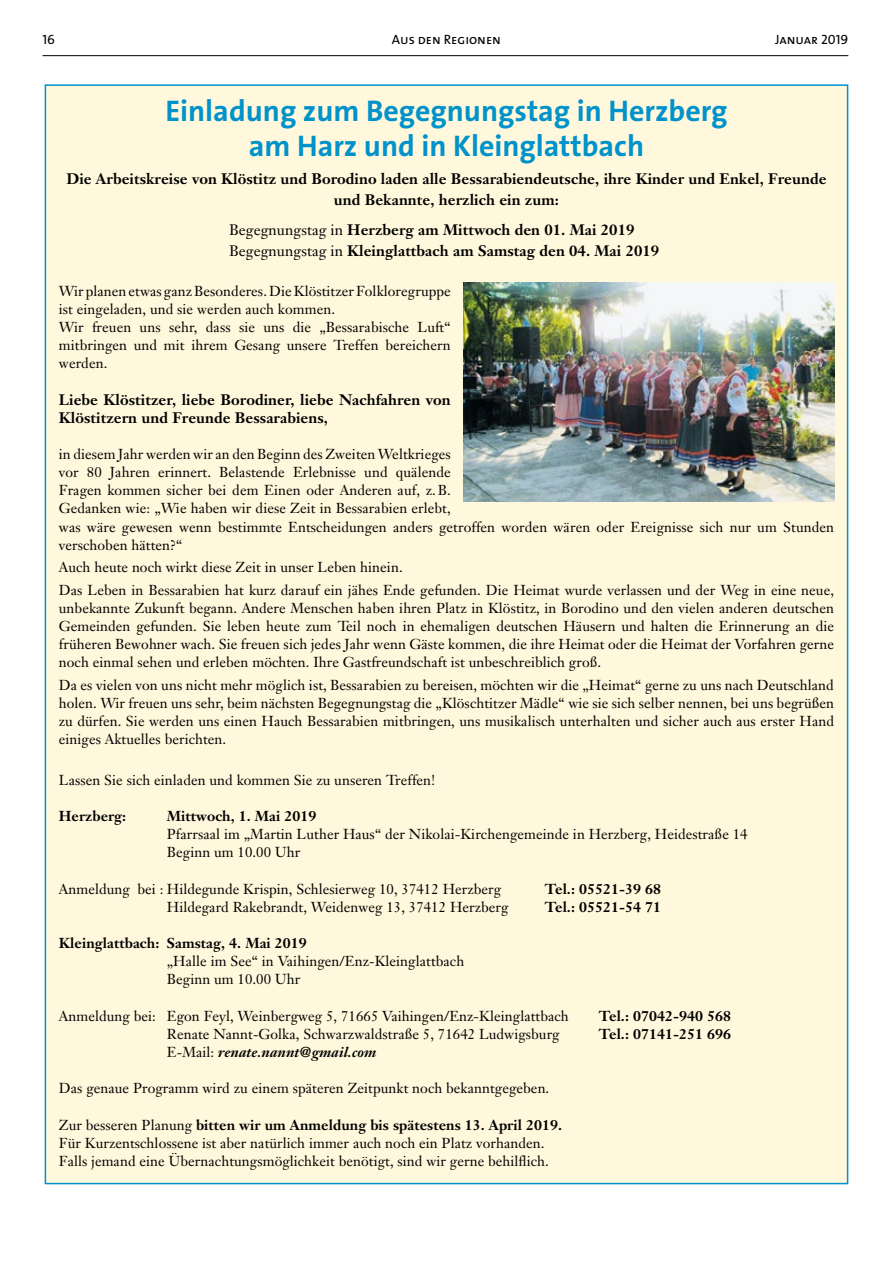
<style>
.page{position:relative;width:893px;height:1263px;background:#fff}
.page>*{position:absolute;margin:0;border:0;box-sizing:border-box;transform-origin:0 0}
.t1{font:700 30px/34.7px "The Sans B7";color:#0092ca;text-align:center}
.t2{font:700 15px/21.1px "Janson Text";letter-spacing:.005em;color:#000}
.t3{font:14.25px/18.1px "Janson Text";letter-spacing:.005em;color:#000}
.t4{font:700 14.25px "Janson Text";letter-spacing:.005em;color:#000}
.t5{font:italic 700 14.25px "Janson Text";letter-spacing:.005em;color:#000}
.t6{font:13.5px "The Sans Caps";color:#000}
.s1{font-weight:400}
.s2{font-weight:400;font-style:normal}
.s3{font-weight:700}
</style>
<div class="page">
<hr style="left:43px;top:55px;width:805px;height:1px;background:#000">
<div style="left:45px;top:85px;width:803px;height:1098px;background:#fff8dc"></div>
<img style="left:463px;top:282px;width:371px;height:220px">
<p class="t6" style="left:43px;top:28px;width:14px">16</p>
<p class="t6" style="left:392px;top:28px;width:111px">Aus den Regionen</p>
<p class="t6" style="left:775px;top:28px;width:75px">Januar 2019</p>
<h1 class="t1" style="left:165px;top:95px;width:564px">Einladung zum Begegnungstag in Herzberg am Harz und in Kleinglattbach</h1>
<p class="t2" style="left:66px;top:168px;width:761px;text-align:center">Die Arbeitskreise von Klöstitz und Borodino laden alle Bessarabiendeutsche, ihre Kinder und Enkel, Freunde und Bekannte, herzlich ein zum:</p>
<p class="t2" style="left:229px;top:219px;width:432px"><span class="s1">Begegnungstag in</span> Herzberg am Mittwoch den 01. Mai 2019<br><span class="s1">Begegnungstag in</span> Kleinglattbach am Samstag den 04. Mai 2019</p>
<p class="t3" style="left:59px;top:281px;width:393px">Wir planen etwas ganz Besonderes. Die Klöstitzer Folkloregruppe ist eingeladen, und sie werden auch kommen.<br>Wir freuen uns sehr, dass sie uns die „Bessarabische Luft“ mitbringen und mit ihrem Gesang unsere Treffen bereichern werden.</p>
<p class="t2" style="left:59px;top:390px;width:393px;line-height:18.1px">Liebe Klöstitzer, liebe Borodiner, liebe Nachfahren von<br>Klöstitzern und Freunde Bessarabiens,</p>
<p class="t3" style="left:59px;top:445px;width:777px">in diesem Jahr werden wir an den Beginn des Zweiten Weltkrieges<br>vor 80 Jahren erinnert. Belastende Erlebnisse und quälende<br>Fragen kommen sicher bei dem Einen oder Anderen auf, z.B.<br>Gedanken wie: „Wie haben wir diese Zeit in Bessarabien erlebt,<br>was wäre gewesen wenn bestimmte Entscheidungen anders getroffen worden wären oder Ereignisse sich nur um Stunden verschoben hätten?“</p>
<p class="t3" style="left:59px;top:556px;width:777px;line-height:22.4px">Auch heute noch wirkt diese Zeit in unser Leben hinein.<br>Das Leben in Bessarabien hat kurz darauf ein jähes Ende gefunden. Die Heimat wurde verlassen und der Weg in eine neue,</p>
<p class="t3" style="left:59px;top:599px;width:777px;text-align:justify">unbekannte Zukunft begann. Andere Menschen haben ihren Platz in Klöstitz, in Borodino und den vielen anderen deutschen Gemeinden gefunden. Sie leben heute zum Teil noch in ehemaligen deutschen Häusern und halten die Erinnerung an die früheren Bewohner wach. Sie freuen sich jedes Jahr wenn Gäste kommen, die ihre Heimat oder die Heimat der Vorfahren gerne noch einmal sehen und erleben möchten. Ihre Gastfreundschaft ist unbeschreiblich groß.</p>
<p class="t3" style="left:59px;top:675px;width:777px;text-align:justify">Da es vielen von uns nicht mehr möglich ist, Bessarabien zu bereisen, möchten wir die „Heimat“ gerne zu uns nach Deutschland holen. Wir freuen uns sehr, beim nächsten Begegnungstag die „Klöschtitzer Mädle“ wie sie sich selber nennen, bei uns begrüßen zu dürfen. Sie werden uns einen Hauch Bessarabien mitbringen, uns musikalisch unterhalten und sicher auch aus erster Hand einiges Aktuelles berichten.</p>
<p class="t3" style="left:59px;top:770px;width:378px">Lassen Sie sich einladen und kommen Sie zu unseren Treffen!</p>
<p class="t4" style="left:59px;top:807px;width:69px">Herzberg:</p>
<p class="t4" style="left:167px;top:807px;width:151px">Mittwoch, 1. Mai 2019</p>
<p class="t3" style="left:167px;top:825px;width:582px">Pfarrsaal im „Martin Luther Haus“ der Nikolai-Kirchengemeinde in Herzberg, Heidestraße 14<br>Beginn um 10.00 Uhr</p>
<p class="t3" style="left:59px;top:879px;width:444px">Anmeldung bei : Hildegunde Krispin, Schlesierweg 10, 37412 Herzberg</p>
<p class="t4" style="left:545px;top:879px;width:118px">Tel.: 05521-39 68</p>
<p class="t3" style="left:167px;top:897px;width:343px">Hildegard Rakebrandt, Weidenweg 13, 37412 Herzberg</p>
<p class="t4" style="left:545px;top:897px;width:118px">Tel.: 05521-54 71</p>
<p class="t4" style="left:59px;top:934px;width:249px">Kleinglattbach: Samstag, 4. Mai 2019</p>
<p class="t3" style="left:167px;top:952px;width:299px">„Halle im See“ in Vaihingen/Enz-Kleinglattbach<br>Beginn um 10.00 Uhr</p>
<p class="t3" style="left:59px;top:1006px;width:511px">Anmeldung bei: Egon Feyl, Weinbergweg 5, 71665 Vaihingen/Enz-Kleinglattbach</p>
<p class="t4" style="left:599px;top:1006px;width:134px">Tel.: 07042-940 568</p>
<p class="t3" style="left:167px;top:1025px;width:394px">Renate Nannt-Golka, Schwarzwaldstraße 5, 71642 Ludwigsburg</p>
<p class="t4" style="left:599px;top:1025px;width:134px">Tel.: 07141-251 696</p>
<p class="t5" style="left:167px;top:1043px;width:211px"><span class="s2">E-Mail:</span> renate.nannt@gmail.com</p>
<p class="t3" style="left:59px;top:1079px;width:492px">Das genaue Programm wird zu einem späteren Zeitpunkt noch bekanntgegeben.</p>
<p class="t3" style="left:59px;top:1115px;width:505px">Zur besseren Planung <span class="s3">bitten wir um Anmeldung bis spätestens 13. April 2019.<br></span>Für Kurzentschlossene ist aber natürlich immer auch noch ein Platz vorhanden.<br>Falls jemand eine Übernachtungsmöglichkeit benötigt, sind wir gerne behilflich.</p>
</div>
